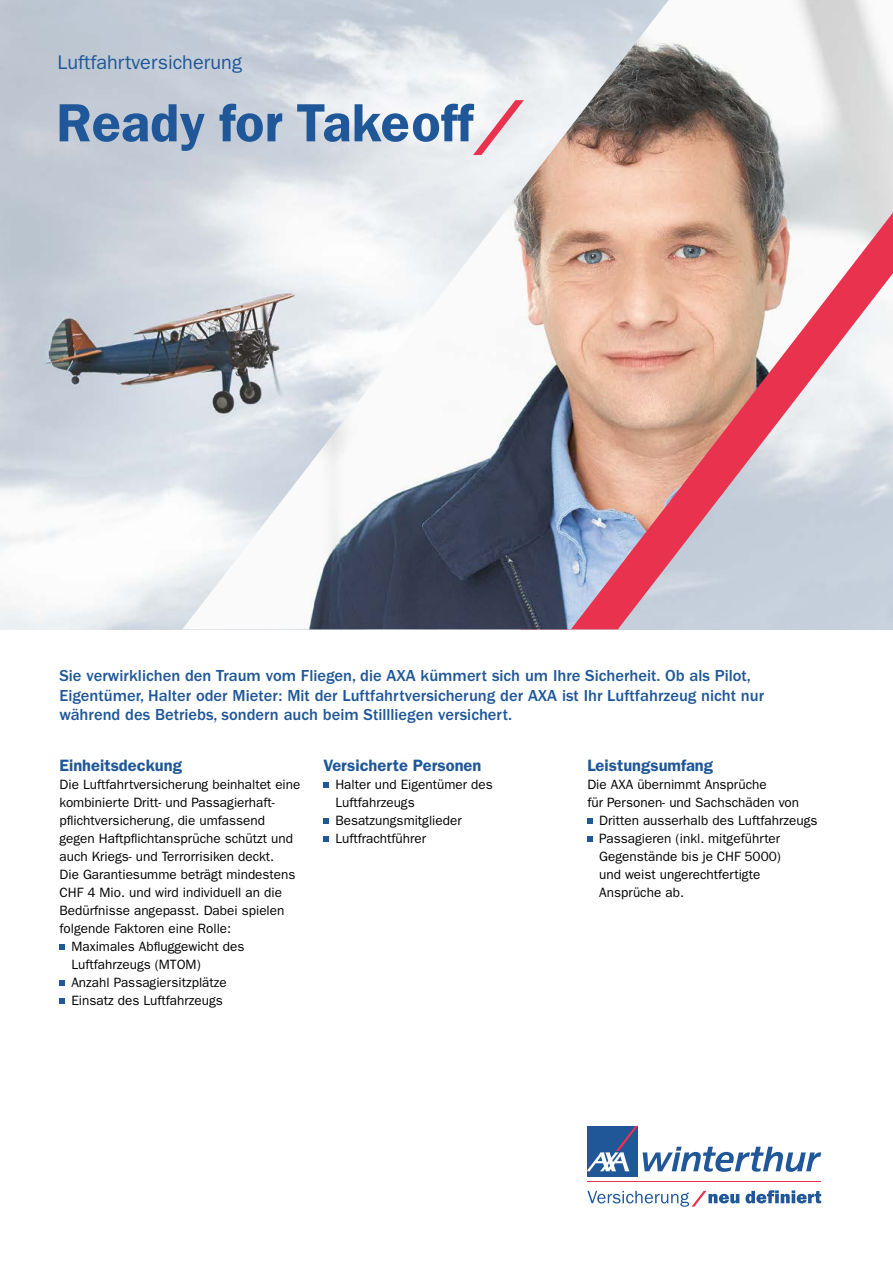
<style>
.page{position:relative;width:893px;height:1263px;background:#fff}
.page>*{position:absolute;margin:0;border:0;box-sizing:border-box;transform-origin:0 0}
.t1{font:600 54px "ITC Franklin Gothic Std";color:#1f5798}
.t2{font:19.8px "ITC Franklin Gothic Std";color:#1f5798}
.t3{font:500 16.5px/19.5px "ITC Franklin Gothic Std";color:#1f5798}
.t4{font:600 16.5px "ITC Franklin Gothic Std";color:#1f5798}
.t5{font:13.5px/18px "ITC Franklin Gothic Std";color:#000}
.s1{font-family:"AXA Switch";font-weight:400;color:#e8324e}
</style>
<div class="page">
<img style="left:0;top:0;width:182px;height:629px">
<img style="left:182px;top:0;width:711px;height:629px">
<svg style="left:60px;top:945px;width:5px;height:5px"></svg>
<svg style="left:60px;top:981px;width:5px;height:5px"></svg>
<svg style="left:60px;top:999px;width:5px;height:5px"></svg>
<svg style="left:323px;top:783px;width:6px;height:5px"></svg>
<svg style="left:323px;top:819px;width:6px;height:5px"></svg>
<svg style="left:323px;top:837px;width:6px;height:5px"></svg>
<svg style="left:587px;top:819px;width:5px;height:5px"></svg>
<svg style="left:587px;top:837px;width:5px;height:5px"></svg>
<div style="left:587px;top:1126px;width:51px;height:50px;background:#1f5798"></div>
<hr style="left:587px;top:1180px;width:234px;height:1px;background:#e8324e">
<svg style="left:587px;top:1126px;width:234px;height:46px"></svg>
<svg style="left:745px;top:1190px;width:76px;height:13px"></svg>
<svg style="left:587px;top:1191px;width:152px;height:16px"></svg>
<h2 class="t2" style="left:57px;top:51px;width:186px">Luftfahrtversicherung</h2>
<h1 class="t1" style="left:56px;top:91px;width:469px">Ready for Takeoff<span class="s1">/</span></h1>
<p class="t3" style="left:60px;top:666px;width:706px">Sie verwirklichen den Traum vom Fliegen, die AXA kümmert sich um Ihre Sicherheit. Ob als Pilot,<br>Eigentümer, Halter oder Mieter: Mit der Luftfahrtversicherung der AXA ist Ihr Luftfahrzeug nicht nur während des Betriebs, sondern auch beim Stillliegen versichert.</p>
<p class="t4" style="left:60px;top:756px;width:124px">Einheitsdeckung</p>
<p class="t5" style="left:60px;top:776px;width:242px">Die Luftfahrtversicherung beinhaltet eine</p>
<p class="t5" style="left:60px;top:794px;width:217px">kombinierte Dritt- und Passagierhaft-</p>
<p class="t5" style="left:60px;top:812px;width:207px">pflichtversicherung, die umfassend</p>
<p class="t5" style="left:60px;top:830px;width:235px">gegen Haftpflichtansprüche schützt und</p>
<p class="t5" style="left:60px;top:848px;width:216px">auch Kriegs- und Terrorrisiken deckt.</p>
<p class="t5" style="left:60px;top:866px;width:237px">Die Garantiesumme beträgt mindestens</p>
<p class="t5" style="left:60px;top:884px;width:224px">CHF 4 Mio. und wird individuell an die</p>
<p class="t5" style="left:60px;top:902px;width:226px">Bedürfnisse angepasst. Dabei spielen</p>
<p class="t5" style="left:60px;top:920px;width:173px">folgende Faktoren eine Rolle:</p>
<p class="t5" style="left:71px;top:938px;width:174px">Maximales Abfluggewicht des</p>
<p class="t5" style="left:71px;top:956px;width:131px">Luftfahrzeugs (MTOM)</p>
<p class="t5" style="left:71px;top:974px;width:157px">Anzahl Passagiersitzplätze</p>
<p class="t5" style="left:71px;top:992px;width:153px">Einsatz des Luftfahrzeugs</p>
<p class="t4" style="left:323px;top:756px;width:159px">Versicherte Personen</p>
<p class="t5" style="left:335px;top:776px;width:159px">Halter und Eigentümer des<br>Luftfahrzeugs<br>Besatzungsmitglieder<br>Luftfrachtführer</p>
<p class="t4" style="left:587px;top:756px;width:127px">Leistungsumfang</p>
<p class="t5" style="left:587px;top:776px;width:181px">Die AXA übernimmt Ansprüche</p>
<p class="t5" style="left:587px;top:794px;width:213px">für Personen- und Sachschäden von</p>
<p class="t5" style="left:599px;top:812px;width:220px">Dritten ausserhalb des Luftfahrzeugs</p>
<p class="t5" style="left:599px;top:830px;width:182px">Passagieren (inkl. mitgeführter</p>
<p class="t5" style="left:599px;top:848px;width:183px">Gegenstände bis je CHF 5000)</p>
<p class="t5" style="left:599px;top:866px;width:163px">und weist ungerechtfertigte</p>
<p class="t5" style="left:599px;top:884px;width:86px">Ansprüche ab.</p>
</div>
